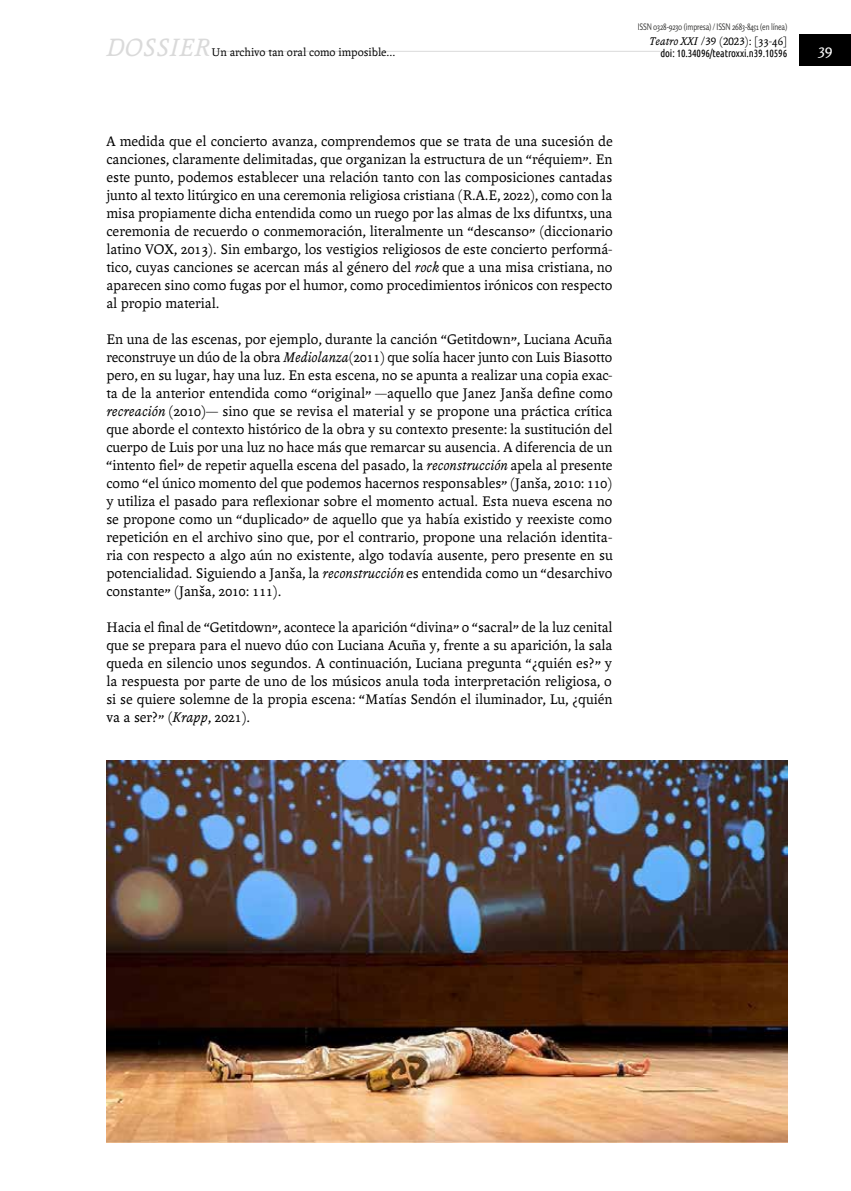
<style>
.page{position:relative;width:851px;height:1191px;background:#fff}
.page>*{position:absolute;margin:0;border:0;box-sizing:border-box;transform-origin:0 0}
.t1{font:italic 27px "Andralis ND Os F";letter-spacing:.02em;color:#dadada}
.t2{font:15px/18px "Andralis ND Os F";color:#000;text-align:justify}
.t3{font:15px "Rosario";color:#fff}
.t4{font:12px "Andralis ND Os F";color:#000}
.t5{font:12px "Andralis NDSC";color:#000}
.t6{font:10.5px "Ubuntu Condensed";letter-spacing:-.01em;color:#000}
.t7{font:9px "Rosario";letter-spacing:-.02em;color:#3c3c3b;scale:.8 1}
.s1{font-family:"Andralis ND Os F";font-style:italic}
.s2{font-family:"Andralis ND Os F"}
.s3{font-style:italic}
</style>
<div class="page">
<hr style="left:112px;top:51px;width:664px;height:1px;background:#dadada">
<div style="left:660px;top:46px;width:127px;height:15px;background:#fff"></div>
<div style="left:799px;top:35px;width:51px;height:31px;background:#000"></div>
<div style="left:106px;top:35px;width:109px;height:30px;background:#fff"></div>
<img style="left:106px;top:760px;width:681px;height:383px">
<p class="t7" style="left:637px;top:20px;width:188px">ISSN 0328-9230 (impresa) / ISSN 2683-8451 (en línea)</p>
<p class="t5" style="left:649px;top:34px;width:139px"><span class="s1">Teatro XXI</span> /39 (2023): <span class="s2">[33-46]</span></p>
<h1 class="t1" style="left:106px;top:34px;width:105px">DOSSIER</h1>
<p class="t4" style="left:211px;top:46px;width:186px">Un archivo tan oral como imposible...</p>
<p class="t6" style="left:660px;top:47px;width:128px">doi: 10.34096/teatroxxi.n39.10596</p>
<p class="t3" style="left:818px;top:37px;width:15px">39</p>
<p class="t2" style="left:106px;top:132px;width:508px">A medida que el concierto avanza, comprendemos que se trata de una sucesión de canciones, claramente delimitadas, que organizan la estructura de un “réquiem”. En este punto, podemos establecer una relación tanto con las composiciones cantadas junto al texto litúrgico en una ceremonia religiosa cristiana (R.A.E, 2022), como con la misa propiamente dicha entendida como un ruego por las almas de lxs difuntxs, una ceremonia de recuerdo o conmemoración, literalmente un “descanso” (diccionario latino VOX, 2013). Sin embargo, los vestigios religiosos de este concierto performá&shy;tico, cuyas canciones se acercan más al género del <span class="s3">rock</span> que a una misa cristiana, no aparecen sino como fugas por el humor, como procedimientos irónicos con respecto al propio material.</p>
<p class="t2" style="left:106px;top:330px;width:508px">En una de las escenas, por ejemplo, durante la canción “Getitdown”, Luciana Acuña reconstruye un dúo de la obra <span class="s3">Mediolanza</span>(2011) que solía hacer junto con Luis Biasotto pero, en su lugar, hay una luz. En esta escena, no se apunta a realizar una copia exac&shy;ta de la anterior entendida como “original” —aquello que Janez Janša define como <span class="s3">recreación</span> (2010)— sino que se revisa el material y se propone una práctica crítica que aborde el contexto histórico de la obra y su contexto presente: la sustitución del cuerpo de Luis por una luz no hace más que remarcar su ausencia. A diferencia de un “intento fiel” de repetir aquella escena del pasado, la <span class="s3">reconstrucción</span> apela al presente como “el único momento del que podemos hacernos responsables” (Janša, 2010: 110) y utiliza el pasado para reflexionar sobre el momento actual. Esta nueva escena no se propone como un “duplicado” de aquello que ya había existido y reexiste como repetición en el archivo sino que, por el contrario, propone una relación identita&shy;ria con respecto a algo aún no existente, algo todavía ausente, pero presente en su potencialidad. Siguiendo a Janša, la <span class="s3">reconstrucción</span> es entendida como un “desarchivo constante” (Janša, 2010: 111).</p>
<p class="t2" style="left:106px;top:618px;width:507px">Hacia el final de “Getitdown”, acontece la aparición “divina” o “sacral” de la luz cenital que se prepara para el nuevo dúo con Luciana Acuña y, frente a su aparición, la sala queda en silencio unos segundos. A continuación, Luciana pregunta “¿quién es?” y la respuesta por parte de uno de los músicos anula toda interpretación religiosa, o si se quiere solemne de la propia escena: “Matías Sendón el iluminador, Lu, ¿quién va a ser?” (<span class="s3">Krapp</span>, 2021).</p>
</div>
